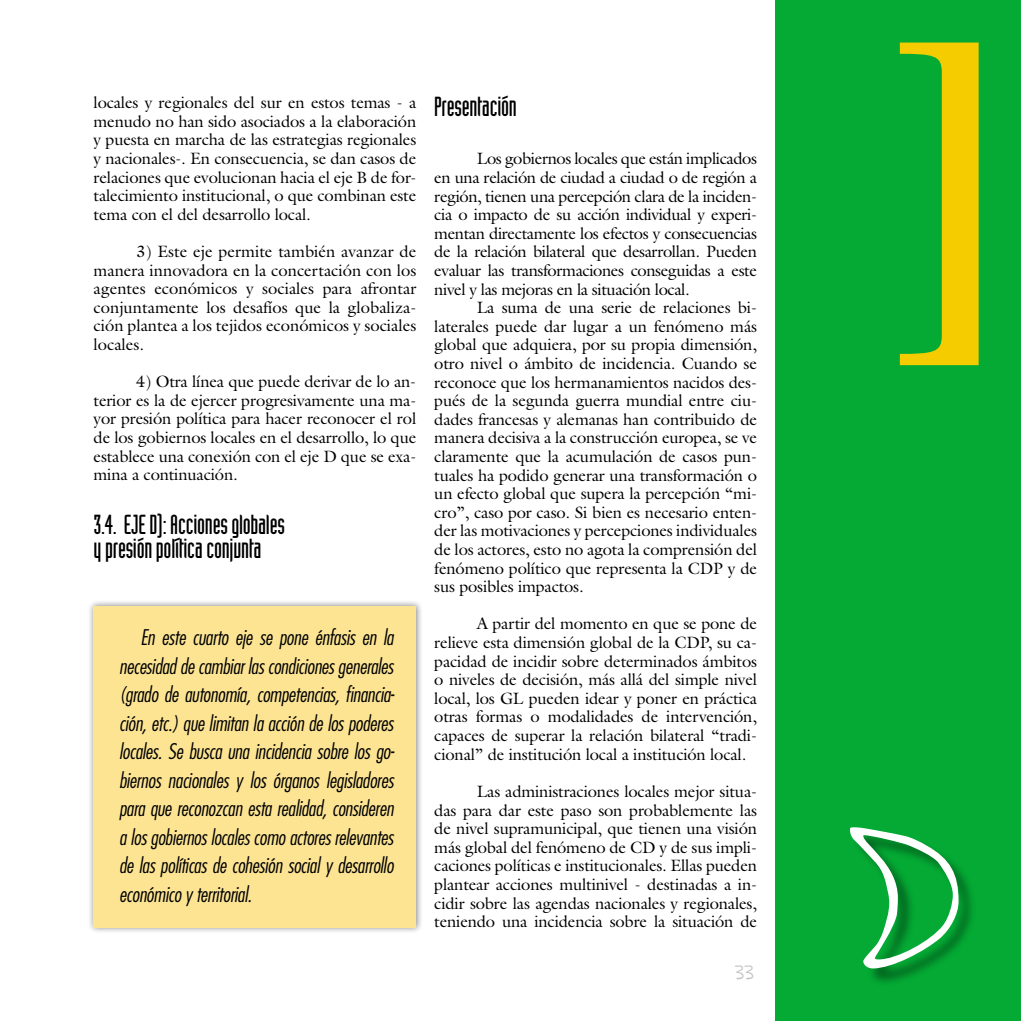
<style>
.page{position:relative;width:1021px;height:1021px;background:#fff}
.page>*{position:absolute;margin:0;border:0;box-sizing:border-box;transform-origin:0 0}
.t1{font:600 375px "Times";color:#f5cc00}
.t2{font:27px/24px "Industria Solid";letter-spacing:-.01em;color:#000}
.t3{font:italic 300 condensed 21px/28.5px "Futura";letter-spacing:-.01em;color:#000;text-align:justify}
.t4{font:16.5px/18.6px "Galliard";letter-spacing:-.01em;color:#000;text-align:justify}
.t5{font:16.5px "Montevideo JTG";color:#c1c1c1}
</style>
<div class="page">
<div style="left:775px;top:0;width:245px;height:1020px;background:#04aa34"></div>
<div style="left:852px;top:829px;width:168px;height:191px;background:#000;opacity:.39"></div>
<div style="left:87px;top:599px;width:342px;height:341px;background:#000;opacity:.48"></div>
<div style="left:94px;top:606px;width:322px;height:321px;background:#fce493"></div>
<svg style="left:852px;top:829px;width:106px;height:139px"></svg>
<p class="t4" style="left:94px;top:93px;width:324px">locales y regionales del sur en estos temas - a menudo no han sido asociados a la elaboración y puesta en marcha de las estrategias regionales y nacionales-. En consecuencia, se dan casos de relaciones que evolucionan hacia el eje B de for&shy;talecimiento institucional, o que combinan este tema con el del desarrollo local.</p>
<p class="t4" style="left:94px;top:242px;width:324px;text-indent:43px">3) Este eje permite también avanzar de manera innovadora en la concertación con los agentes económicos y sociales para afrontar conjuntamente los desafíos que la globaliza&shy;ción plantea a los tejidos económicos y sociales locales.</p>
<p class="t4" style="left:94px;top:372px;width:324px;text-indent:43px">4) Otra línea que puede derivar de lo an&shy;terior es la de ejercer progresivamente una ma&shy;yor presión política para hacer reconocer el rol de los gobiernos locales en el desarrollo, lo que establece una conexión con el eje D que se exa&shy;mina a continuación.</p>
<h2 class="t2" style="left:94px;top:512px;width:193px">3.4. EJE D): Acciones globales y presión política conjunta</h2>
<p class="t3" style="left:119px;top:623px;width:277px;text-indent:21px">En este cuarto eje se pone énfasis en la necesidad de cambiar las condiciones generales (grado de autonomía, competencias, financia&shy;ción, etc.) que limitan la acción de los poderes locales. Se busca una incidencia sobre los go&shy;biernos nacionales y los órganos legisladores para que reconozcan esta realidad, consideren a los gobiernos locales como actores relevantes de las políticas de cohesión social y desarrollo económico y territorial.</p>
<h2 class="t2" style="left:434px;top:94px;width:84px">Presentación</h2>
<p class="t4" style="left:434px;top:149px;width:324px;text-indent:43px">Los gobiernos locales que están implicados en una relación de ciudad a ciudad o de región a región, tienen una percepción clara de la inciden&shy;cia o impacto de su acción individual y experi&shy;mentan directamente los efectos y consecuencias de la relación bilateral que desarrollan. Pueden evaluar las transformaciones conseguidas a este nivel y las mejoras en la situación local.</p>
<p class="t4" style="left:434px;top:298px;width:324px;text-indent:43px">La suma de una serie de relaciones bi&shy;laterales puede dar lugar a un fenómeno más global que adquiera, por su propia dimensión, otro nivel o ámbito de incidencia. Cuando se reconoce que los hermanamientos nacidos des&shy;pués de la segunda guerra mundial entre ciu&shy;dades francesas y alemanas han contribuido de manera decisiva a la construcción europea, se ve claramente que la acumulación de casos pun&shy;tuales ha podido generar una transformación o un efecto global que supera la percepción “mi&shy;cro”, caso por caso. Si bien es necesario enten&shy;der las motivaciones y percepciones individuales de los actores, esto no agota la comprensión del fenómeno político que representa la CDP y de sus posibles impactos.</p>
<p class="t4" style="left:434px;top:614px;width:324px;text-indent:43px">A partir del momento en que se pone de relieve esta dimensión global de la CDP, su ca&shy;pacidad de incidir sobre determinados ámbitos o niveles de decisión, más allá del simple nivel local, los GL pueden idear y poner en práctica otras formas o modalidades de intervención, capaces de superar la relación bilateral “tradi&shy;cional” de institución local a institución local.</p>
<p class="t4" style="left:434px;top:781px;width:324px;text-indent:43px">Las administraciones locales mejor situa&shy;das para dar este paso son probablemente las de nivel supramunicipal, que tienen una visión más global del fenómeno de CD y de sus impli&shy;caciones políticas e institucionales. Ellas pueden plantear acciones multinivel - destinadas a in&shy;cidir sobre las agendas nacionales y regionales, teniendo una incidencia sobre la situación de</p>
<p class="t5" style="left:734px;top:958px;width:21px">33</p>
<h1 class="t1" style="left:1007px;top:460px;width:126px;rotate:-180deg">[</h1>
</div>
